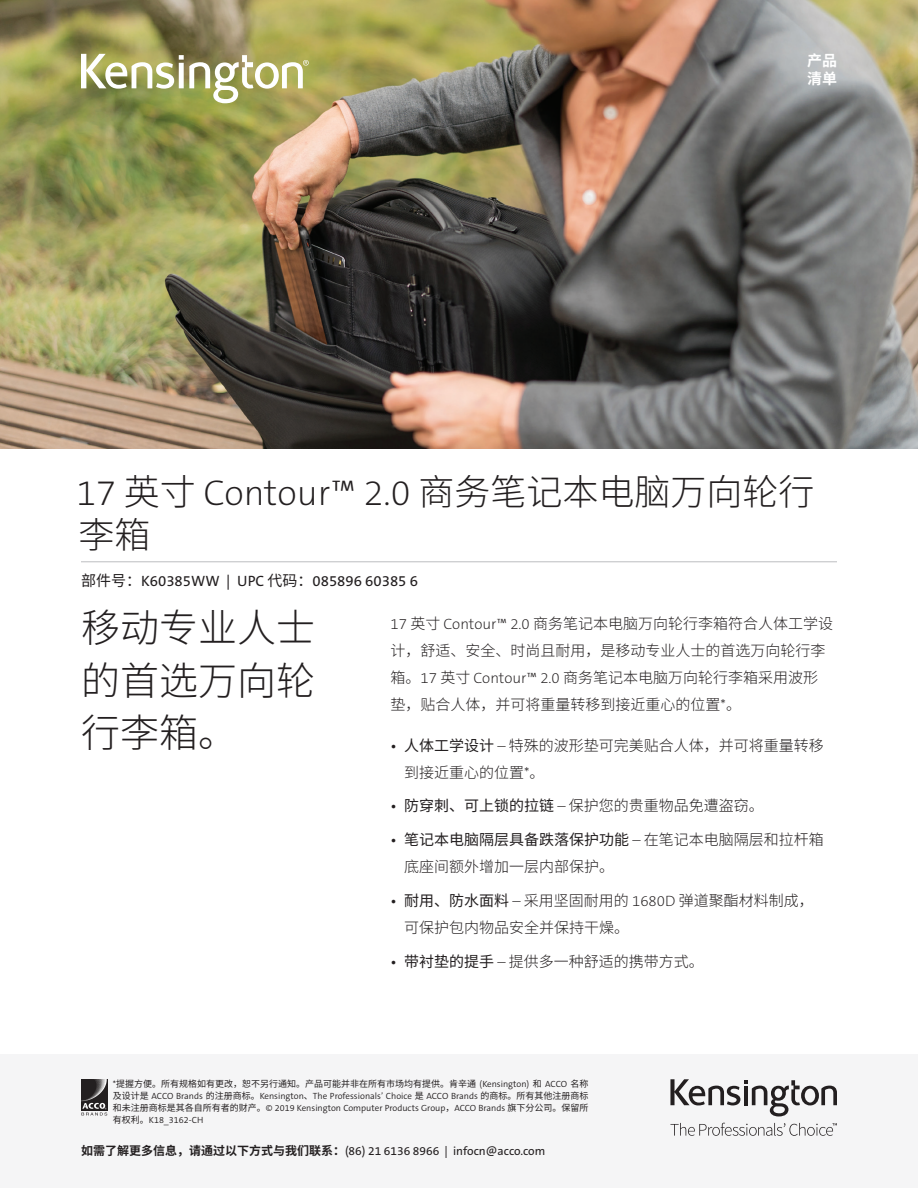
<style>
.page{position:relative;width:918px;height:1188px;background:#fff}
.page>*{position:absolute;margin:0;border:0;box-sizing:border-box;transform-origin:0 0}
.Body{font:300 39px/52.5px "Noto Sans CJ Ksc";color:#231f20;text-align:justify}
.Main_Header{font:300 36px/43.2px "Noto Sans CJ Ksc";color:#231f20}
.t1{font:300 15px/27px "Noto Sans CJ Ksc";color:#231f20}
.Part_No__UPC{font:15px "The Sans KENSINGTON5 Rg";color:#231f20}
.Part_No__UPC-2{font:700 15px "Noto Sans CJ Ksc";color:#fff}
.t2{font:12px "The Sans KENSINGTON5 Rg";color:#231f20}
.t3{font:9px/12px "The Sans KENSINGTON4 SL";color:#231f20;text-align:justify}
.s1{font-family:"The Sans KENSINGTON2 XL";font-weight:400}
.s2{font-family:"Noto Sans CJ Ksc"}
.s3{font-family:"The Sans KENSINGTON5 Rg";font-weight:400}
.s4{font-weight:400}
.s5{font-family:"Noto Sans CJ Ksc";font-weight:700}
</style>
<div class="page">
<img style="left:0;top:0;width:918px;height:449px">
<div style="left:0;top:1054px;width:918px;height:134px;background:#f5f5f6"></div>
<hr style="left:81px;top:561px;width:756px;height:1px;background:#bcbdc0">
<img style="left:81px;top:1079px;width:27px;height:32px">
<svg style="left:81px;top:1103px;width:26px;height:13px"></svg>
<svg style="left:670px;top:1079px;width:167px;height:37px"></svg>
<svg style="left:670px;top:1123px;width:167px;height:13px"></svg>
<svg style="left:81px;top:54px;width:228px;height:49px"></svg>
<p class="Part_No__UPC-2" style="left:807px;top:52px;width:31px">产品</p>
<p class="Part_No__UPC-2" style="left:807px;top:70px;width:31px">清单</p>
<p class="Main_Header" style="left:76px;top:471px;width:740px"><span class="s1">17</span> 英寸 <span class="s1">Contour™ 2.0</span> 商务笔记本电脑万向轮行李箱</p>
<p class="Part_No__UPC" style="left:81px;top:573px;width:338px"><span class="s2">部件号：</span>K60385WW | UPC <span class="s2">代码：</span>085896 60385 6</p>
<p class="Body" style="left:81px;top:602px;width:235px">移动专业人士的首选万向轮行李箱。</p>
<p class="t1" style="left:391px;top:610px;width:444px"><span class="s1">17</span> 英寸 <span class="s1">Contour™ 2.0</span> 商务笔记本电脑万向轮行李箱符合人体工学设计，舒适、安全、时尚且耐用，是移动专业人士的首选万向轮行李箱。<span class="s1">17</span> 英寸 <span class="s1">Contour™ 2.0</span> 商务笔记本电脑万向轮行李箱采用波形垫，贴合人体，并可将重量转移到接近重心的位置<span class="s1">*</span>。</p>
<p class="t1" style="left:404px;top:732px;width:421px;text-indent:-14px"><span class="s3">•</span> <span class="s4">人体工学设计</span> <span class="s1">–</span> 特殊的波形垫可完美贴合人体，并可将重量转移到接近重心的位置<span class="s1">*</span>。</p>
<p class="t1" style="left:391px;top:793px;width:375px"><span class="s3">•</span> <span class="s4">防穿刺、可上锁的拉链</span> <span class="s1">–</span> 保护您的贵重物品免遭盗窃。</p>
<p class="t1" style="left:404px;top:827px;width:421px;text-indent:-14px"><span class="s3">•</span> <span class="s4">笔记本电脑隔层具备跌落保护功能</span> <span class="s1">–</span> 在笔记本电脑隔层和拉杆箱底座间额外增加一层内部保护。</p>
<p class="t1" style="left:404px;top:887px;width:411px;text-indent:-14px"><span class="s3">•</span> <span class="s4">耐用、防水面料</span> <span class="s1">–</span> 采用坚固耐用的 <span class="s1">1680D</span> 弹道聚酯材料制成，可保护包内物品安全并保持干燥。</p>
<p class="t1" style="left:391px;top:948px;width:315px"><span class="s3">•</span> <span class="s4">带衬垫的提手</span> <span class="s1">–</span> 提供多一种舒适的携带方式。</p>
<p class="t3" style="left:113px;top:1079px;width:477px">*<span class="s2">提握方便。所有规格如有更改，恕不另行通知。产品可能并非在所有市场均有提供。肯辛通</span> (Kensington) <span class="s2">和</span> ACCO <span class="s2">名称及设计是</span> ACCO Brands <span class="s2">的注册商标。</span>Kensington<span class="s2">、</span>The Professionals’ Choice <span class="s2">是</span> ACCO Brands <span class="s2">的商标。所有其他注册商标和未注册商标是其各自所有者的财产。</span>© 2019 Kensington Computer Products Group<span class="s2">，</span>ACCO Brands <span class="s2">旗下分公司。保留所有权利。</span>K18_3162-CH</p>
<p class="t2" style="left:81px;top:1145px;width:466px"><span class="s5">如需了解更多信息，请通过以下方式与我们联系：</span>(86) 21 6136 8966 | infocn@acco.com</p>
</div>
